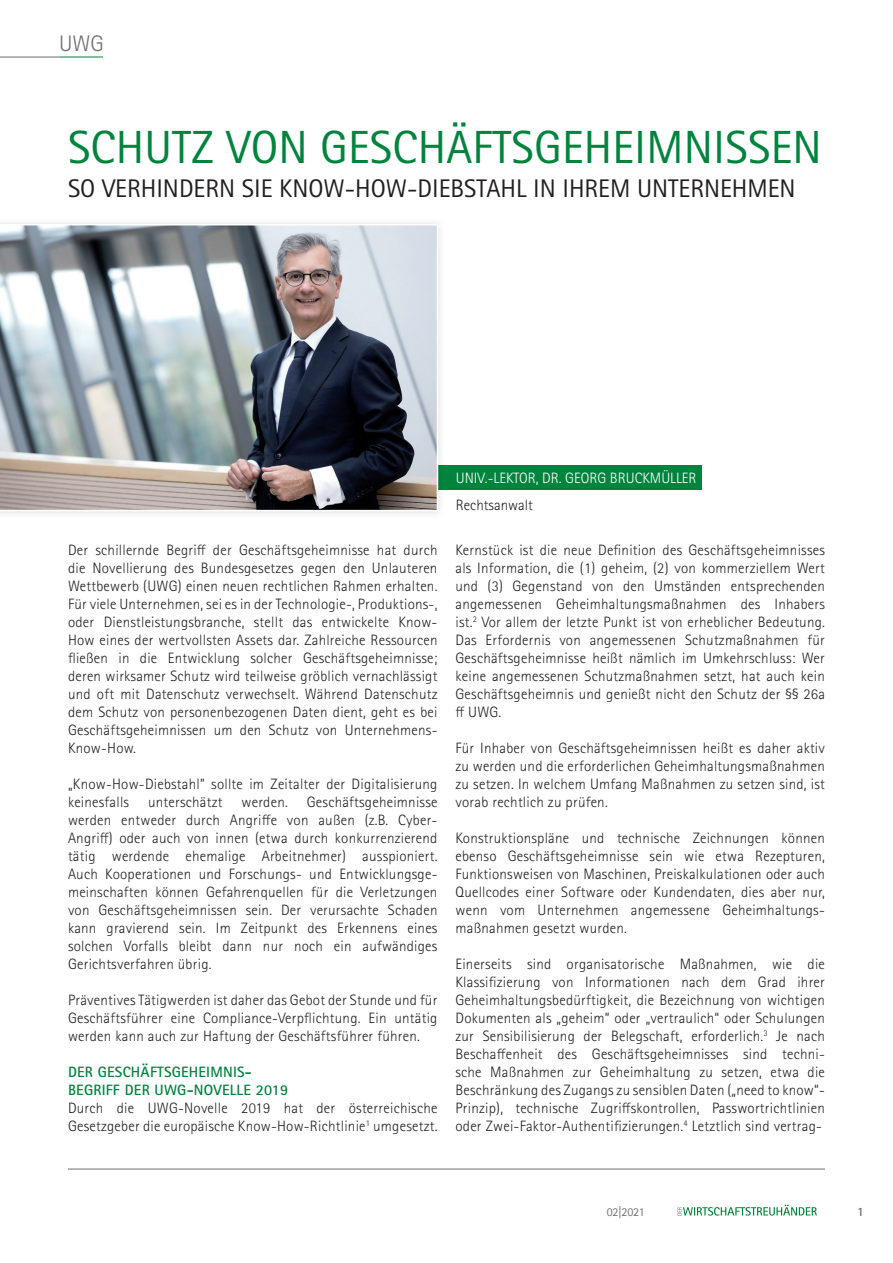
<style>
.page{position:relative;width:893px;height:1263px;background:#fff}
.page>*{position:absolute;margin:0;border:0;box-sizing:border-box;transform-origin:0 0}
.Artikel_Headline_Grü{font:46.5px "Rotis Sans Serif Std";letter-spacing:.005em;color:#00843d}
.Artikel_Headline_Grü-2{font:25.5px "Rotis Sans Serif Std";color:#231f20}
.headline{font:300 22.5px "Rotis Sans Serif Std";color:#6c6d70}
.endnote_text{font:300 15px/18px "Rotis Sans Serif Std";letter-spacing:.015em;color:#231f20;text-align:justify}
.endnote_text-2{font:700 15px "Rotis Sans Serif Std";letter-spacing:.015em;color:#00843d}
.lauftext{font:300 15px "Rotis Sans Serif Std";color:#fff}
.lauftext-2{font:300 15px "Rotis Sans Serif Std";color:#231f20}
.t1{font:700 12.75px "Rotis Sans Serif Std";color:#6c6d70}
.Kategorie_grau{font:12px "Rotis Sans Serif Std";letter-spacing:-.02em;color:#6c6d70}
</style>
<div class="page">
<svg style="left:677px;top:1205px;width:140px;height:10px"></svg>
<hr style="left:0;top:57px;width:60px;height:1px;background:#6c6d70">
<hr style="left:68px;top:1169px;width:757px;height:1px;background:#6c6d70">
<hr style="left:60px;top:57px;width:43px;height:1px;background:#00843d">
<div style="left:313px;top:465px;width:389px;height:25px;background:#00843d"></div>
<div style="left:0;top:216px;width:447px;height:304px;background:#f9f9f9"></div>
<img style="left:0;top:225px;width:437px;height:285px">
<p class="headline" style="left:59px;top:30px;width:46px">UWG</p>
<p class="Artikel_Headline_Grü" style="left:68px;top:120px;width:755px">SCHUTZ VON GESCHÄFTSGEHEIMNISSEN</p>
<p class="Artikel_Headline_Grü-2" style="left:68px;top:174px;width:729px">SO VERHINDERN SIE KNOW-HOW-DIEBSTAHL IN IHREM UNTERNEHMEN</p>
<p class="endnote_text" style="left:68px;top:541px;width:371px">Der schillernde Begriff der Geschäftsgeheimnisse hat durch die Novellierung des Bundesgesetzes gegen den Unlauteren Wettbewerb (UWG) einen neuen rechtlichen Rahmen erhalten.<br>Für viele Unternehmen, sei es in der Technologie-, Produktions-, oder Dienstleistungsbranche, stellt das entwickelte Know-How eines der wertvollsten Assets dar. Zahlreiche Ressourcen fließen in die Entwicklung solcher Geschäftsgeheimnisse; deren wirksamer Schutz wird teilweise gröblich vernachlässigt und oft mit Datenschutz verwechselt. Während Datenschutz dem Schutz von personenbezogenen Daten dient, geht es bei Geschäftsgeheimnissen um den Schutz von Unternehmens-Know-How.</p>
<p class="endnote_text" style="left:68px;top:775px;width:371px">„Know-How-Diebstahl” sollte im Zeitalter der Digitalisierung keinesfalls</p>
<p class="endnote_text" style="left:68px;top:793px;width:371px;text-indent:239px">Geschäftsgeheimnisse werden entweder durch Angriffe von außen (z.B. Cyber-Angriff) oder auch von innen (etwa durch konkurrenzierend tätig werdende ehemalige Arbeitnehmer) ausspioniert.<br>Auch Kooperationen und Forschungs- und Entwicklungsge&shy;meinschaften können Gefahrenquellen für die Verletzungen von Geschäftsgeheimnissen sein. Der verursachte Schaden kann gravierend sein. Im Zeitpunkt des Erkennens eines solchen Vorfalls bleibt dann nur noch ein aufwändiges Gerichtsverfahren übrig.</p>
<p class="endnote_text" style="left:68px;top:991px;width:371px">Präventives Tätigwerden ist daher das Gebot der Stunde und für Geschäftsführer eine Compliance-Verpflichtung. Ein untätig werden kann auch zur Haftung der Geschäftsführer führen.</p>
<p class="endnote_text-2" style="left:68px;top:1062px;width:185px">DER GESCHÄFTSGEHEIMNIS-</p>
<p class="endnote_text-2" style="left:68px;top:1080px;width:222px">BEGRIFF DER UWG-NOVELLE 2019</p>
<p class="endnote_text" style="left:68px;top:1099px;width:371px">Durch die UWG-Novelle 2019 hat der österreichische<br>Gesetzgeber die europäische Know-How-Richtlinie<sup>1</sup> umgesetzt.</p>
<p class="endnote_text" style="left:148px;top:793px;width:76px">unterschätzt</p>
<p class="endnote_text" style="left:242px;top:793px;width:48px">werden.</p>
<p class="lauftext" style="left:456px;top:470px;width:242px">UNIV.-LEKTOR, DR. GEORG BRUCKMÜLLER</p>
<p class="lauftext-2" style="left:456px;top:496px;width:79px">Rechtsanwalt</p>
<p class="endnote_text" style="left:455px;top:541px;width:371px">Kernstück ist die neue Definition des Geschäftsgeheimnisses als Information, die (1) geheim, (2) von kommerziellem Wert und (3) Gegenstand von den Umständen entsprechenden angemessenen Geheimhaltungsmaßnahmen des Inhabers ist.<sup>2</sup> Vor allem der letzte Punkt ist von erheblicher Bedeutung.<br>Das Erfordernis von angemessenen Schutzmaßnahmen für Geschäftsgeheimnisse heißt nämlich im Umkehrschluss: Wer keine angemessenen Schutzmaßnahmen setzt, hat auch kein Geschäftsgeheimnis und genießt nicht den Schutz der §§ 26a ff UWG.</p>
<p class="endnote_text" style="left:455px;top:739px;width:371px">Für Inhaber von Geschäftsgeheimnissen heißt es daher aktiv zu werden und die erforderlichen Geheimhaltungsmaßnahmen zu setzen. In welchem Umfang Maßnahmen zu setzen sind, ist vorab rechtlich zu prüfen.</p>
<p class="endnote_text" style="left:455px;top:829px;width:371px">Konstruktionspläne und technische Zeichnungen können ebenso Geschäftsgeheimnisse sein wie etwa Rezepturen, Funktionsweisen von Maschinen, Preiskalkulationen oder auch Quellcodes einer Software oder Kundendaten, dies aber nur, wenn vom Unternehmen angemessene Geheimhaltungs&shy;maßnahmen gesetzt wurden.</p>
<p class="endnote_text" style="left:455px;top:955px;width:371px">Einerseits sind organisatorische Maßnahmen, wie die Klassifizierung von Informationen nach dem Grad ihrer Geheimhaltungsbedürftigkeit, die Bezeichnung von wichtigen Dokumenten als „geheim“ oder „vertraulich“ oder Schulungen zur Sensibilisierung der Belegschaft, erforderlich.<sup>3</sup> Je nach Beschaffenheit des Geschäftsgeheimnisses sind techni&shy;sche Maßnahmen zur Geheimhaltung zu setzen, etwa die Beschränkung des Zugangs zu sensiblen Daten („need to know“- Prinzip), technische Zugriffskontrollen, Passwortrichtlinien oder Zwei-Faktor-Authentifizierungen.<sup>4</sup> Letztlich sind vertrag-</p>
<p class="Kategorie_grau" style="left:607px;top:1204px;width:40px">02|2021</p>
<p class="t1" style="left:857px;top:1203px;width:8px">1</p>
</div>
